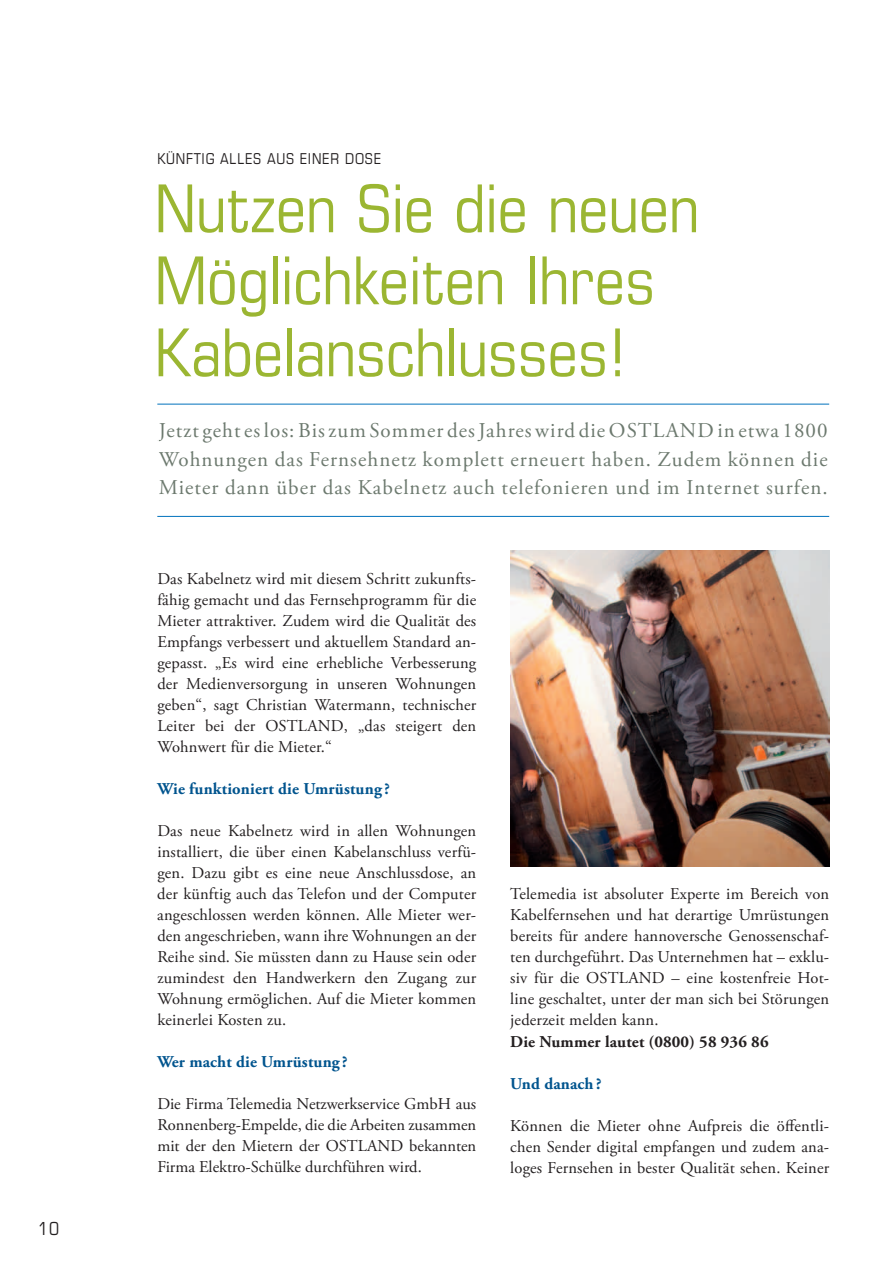
<style>
.page{position:relative;width:893px;height:1263px;background:#fff}
.page>*{position:absolute;margin:0;border:0;box-sizing:border-box;transform-origin:0 0}
.t1{font:condensed 66px/72px "Eurostile";letter-spacing:-.005em;color:#9bb632}
.t2{font:21px/28.5px "Adobe Garamond Pro";letter-spacing:.05em;color:#6c796e;text-align:justify}
.t3{font:condensed 18px "Eurostile";color:#231f20}
.t4{font:16.5px/21px "Adobe Garamond Pro";letter-spacing:.01em;color:#231f20;text-align:justify}
.t5{font:700 16.5px "Adobe Garamond Pro";letter-spacing:.01em;color:#00548e}
.t6{font:700 16.5px "Adobe Garamond Pro";letter-spacing:.01em;color:#231f20}
.t7{font:condensed 15px "Eurostile";letter-spacing:.05em;color:#231f20}
</style>
<div class="page">
<hr style="left:157px;top:404px;width:672px;height:1px;background:#0072bc">
<hr style="left:157px;top:516px;width:672px;height:1px;background:#0072bc">
<img style="left:510px;top:550px;width:319px;height:316px">
<p class="t3" style="left:38px;top:1218px;width:23px">10</p>
<p class="t7" style="left:157px;top:150px;width:225px">Künftig alles aus einer Dose</p>
<h1 class="t1" style="left:155px;top:172px;width:546px">Nutzen Sie die neuen<br>Möglichkeiten Ihres<br>Kabelanschlusses!</h1>
<p class="t2" style="left:159px;top:417px;width:670px">Jetzt geht es los: Bis zum Sommer des Jahres wird die OSTLAND in etwa 1800<br>Wohnungen das Fernsehnetz komplett erneuert haben. Zudem können die Mieter dann über das Kabelnetz auch telefonieren und im Internet surfen.</p>
<p class="t4" style="left:157px;top:569px;width:320px">Das Kabelnetz wird mit diesem Schritt zukunfts&shy;fähig gemacht und das Fernsehprogramm für die Mieter attraktiver. Zudem wird die Qualität des Empfangs verbessert und aktuellem Standard an&shy;gepasst. „Es wird eine erhebliche Verbesserung der Medienversorgung in unseren Wohnungen geben“, sagt Christian Watermann, technischer Leiter bei der OSTLAND, „das steigert den Wohnwert für die Mieter.“</p>
<p class="t5" style="left:157px;top:779px;width:234px">Wie funktioniert die Umrüstung ?</p>
<p class="t4" style="left:157px;top:821px;width:320px">Das neue Kabelnetz wird in allen Wohnungen installiert, die über einen Kabelanschluss verfü&shy;gen. Dazu gibt es eine neue Anschlussdose, an der künftig auch das Telefon und der Computer angeschlossen werden können. Alle Mieter wer&shy;den angeschrieben, wann ihre Wohnungen an der Reihe sind. Sie müssten dann zu Hause sein oder zumindest den Handwerkern den Zugang zur Wohnung ermöglichen. Auf die Mieter kommen keinerlei Kosten zu.</p>
<p class="t5" style="left:157px;top:1052px;width:192px">Wer macht die Umrüstung ?</p>
<p class="t4" style="left:157px;top:1094px;width:320px">Die Firma Telemedia Netzwerkservice GmbH aus Ronnenberg-Empelde, die die Arbeiten zusammen mit der den Mietern der OSTLAND bekannten Firma Elektro-Schülke durchführen wird.</p>
<p class="t4" style="left:510px;top:884px;width:320px">Telemedia ist absoluter Experte im Bereich von Kabelfernsehen und hat derartige Umrüstungen bereits für andere hannoversche Genossenschaf&shy;ten durchgeführt. Das Unternehmen hat – exklu&shy;siv für die OSTLAND – eine kostenfreie Hot&shy;line geschaltet, unter der man sich bei Störungen jederzeit melden kann.</p>
<p class="t6" style="left:510px;top:1032px;width:260px">Die Nummer lautet (0800) 58 936 86</p>
<p class="t5" style="left:510px;top:1074px;width:93px">Und danach ?</p>
<p class="t4" style="left:510px;top:1115px;width:320px">Können die Mieter ohne Aufpreis die öffentli&shy;chen Sender digital empfangen und zudem ana&shy;loges Fernsehen in bester Qualität sehen. Keiner</p>
</div>
